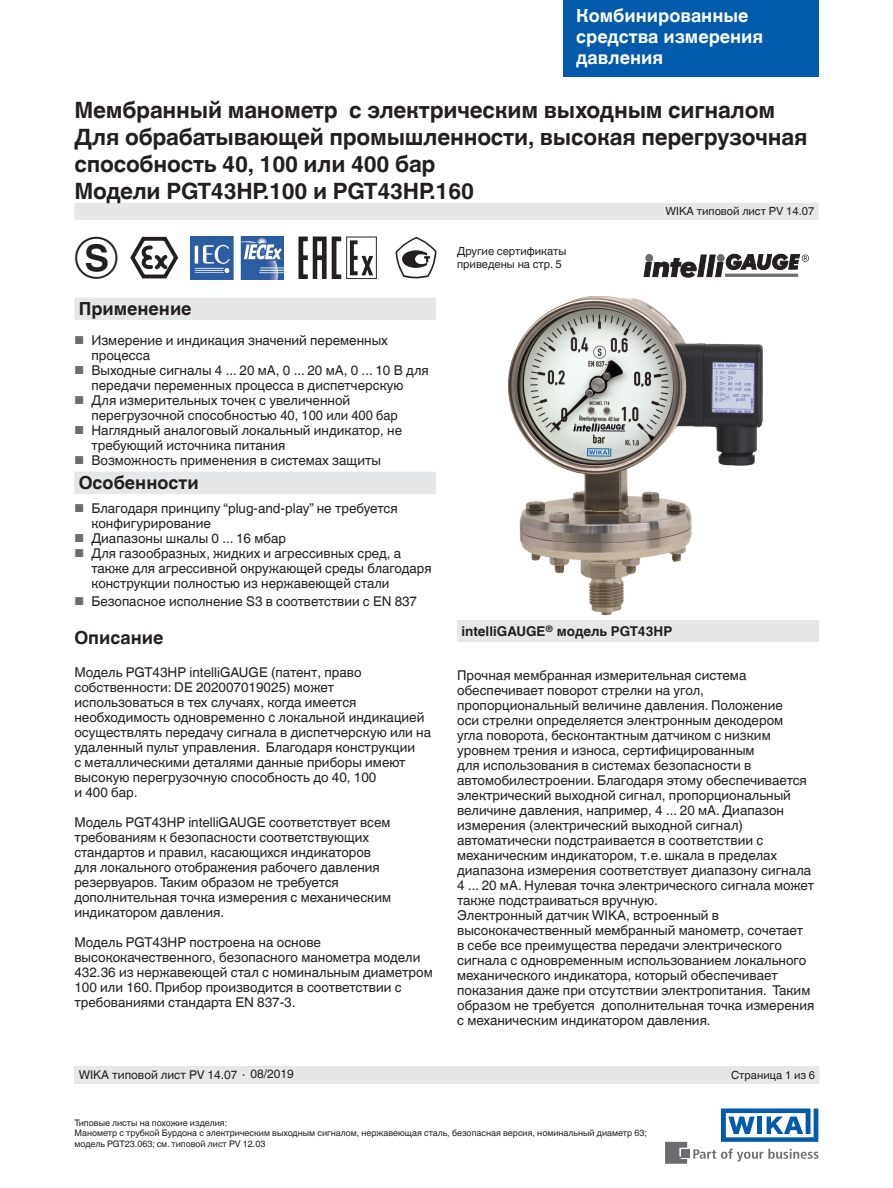
<style>
.page{position:relative;width:893px;height:1188px;background:#fff}
.page>*{position:absolute;margin:0;border:0;box-sizing:border-box;transform-origin:0 0}
.t1{font:46.5px "Wika";color:#231f20}
.t2{font:700 22.5px/27px "Helvetica World";letter-spacing:-.01em;color:#231f20}
.t3{font:700 18px/21px "Helvetica World";color:#fff}
.t4{font:700 18px "Helvetica World";color:#231f20}
.t5{font:13.5px/15px "Helvetica World";color:#231f20}
.t6{font:700 13.5px "Helvetica World";color:#231f20}
.t7{font:12px "Helvetica World";color:#231f20}
.t8{font:11.25px/13.5px "Helvetica World";color:#231f20}
.t9{font:9px/10.5px "Helvetica World";color:#231f20}
.s1{font-size:11.55px;color:#6c6d70}
.s2{font-size:11.25px}
</style>
<div class="page">
<svg style="left:693px;top:1149px;width:126px;height:13px"></svg>
<div style="left:682px;top:1150px;width:8px;height:8px;background:#6c6d70"></div>
<svg style="left:665px;top:1142px;width:22px;height:22px"></svg>
<svg style="left:721px;top:1108px;width:97px;height:34px"></svg>
<div style="left:563px;top:0;width:256px;height:76px;background:#015aaa"></div>
<div style="left:74px;top:203px;width:745px;height:17px;background:#e6e7e9"></div>
<div style="left:74px;top:1066px;width:745px;height:18px;background:#e6e7e9"></div>
<img style="left:508px;top:296px;width:254px;height:319px">
<div style="left:74px;top:298px;width:362px;height:22px;background:#e6e7e9"></div>
<div style="left:74px;top:472px;width:362px;height:22px;background:#e6e7e9"></div>
<div style="left:457px;top:621px;width:361px;height:21px;background:#e6e7e9"></div>
<svg style="left:643px;top:254px;width:166px;height:24px"></svg>
<div style="left:646px;top:255px;width:7px;height:6px;background:#6c6d70;border-radius:50%"></div>
<div style="left:645px;top:254px;width:8px;height:8px;border:1px solid #6c6d70;border-radius:50%"></div>
<hr style="left:725px;top:274px;width:73px;height:3px;background:#6c6d70">
<div style="left:717px;top:255px;width:7px;height:6px;background:#6c6d70;border-radius:50%"></div>
<div style="left:717px;top:254px;width:7px;height:8px;border:1px solid #6c6d70;border-radius:50%"></div>
<svg style="left:130px;top:237px;width:49px;height:42px"></svg>
<svg style="left:298px;top:237px;width:79px;height:42px"></svg>
<img style="left:191px;top:237px;width:92px;height:42px">
<svg style="left:395px;top:237px;width:41px;height:42px"></svg>
<h3 class="t3" style="left:576px;top:5px;width:189px">Комбинированные средства измерения давления</h3>
<h2 class="t2" style="left:74px;top:96px;width:735px">Мембранный манометр с электрическим выходным сигналом Для обрабатывающей промышленности, высокая перегрузочная способность 40, 100 или 400 бар<br>Модели PGT43HP.100 и PGT43HP.160</h2>
<h1 class="t1" style="left:74px;top:234px;width:46px">k</h1>
<h3 class="t4" style="left:79px;top:298px;width:114px">Применение</h3>
<p class="t5" style="left:91px;top:333px;width:298px;text-indent:-17px"><span class="s1">■</span> Измерение и индикация значений переменных процесса</p>
<p class="t5" style="left:74px;top:363px;width:356px;text-align:center"><span class="s1">■</span> Выходные сигналы 4 ... 20 мА, 0 ... 20 мА, 0 ... 10 В для передачи переменных процесса в диспетчерскую</p>
<p class="t5" style="left:91px;top:393px;width:308px;text-indent:-17px"><span class="s1">■</span> Для измерительных точек с увеличенной перегрузочной способностью 40, 100 или 400 бар</p>
<p class="t5" style="left:91px;top:423px;width:312px;text-indent:-17px"><span class="s1">■</span> Наглядный аналоговый локальный индикатор, не требующий источника питания</p>
<p class="t5" style="left:74px;top:453px;width:308px"><span class="s1">■</span> Возможность применения в системах защиты</p>
<h3 class="t4" style="left:79px;top:472px;width:122px">Особенности</h3>
<p class="t5" style="left:91px;top:501px;width:308px;text-indent:-17px"><span class="s1">■</span> Благодаря принципу “plug-and-play” не требуется конфигурирование</p>
<p class="t5" style="left:74px;top:531px;width:213px"><span class="s1">■</span> Диапазоны шкалы 0 ... 16 мбар</p>
<p class="t5" style="left:91px;top:546px;width:342px;text-indent:-17px"><span class="s1">■</span> Для газообразных, жидких и агрессивных сред, а также для агрессивной окружающей среды благодаря конструкции полностью из нержавеющей стали</p>
<p class="t5" style="left:74px;top:594px;width:344px"><span class="s1">■</span> Безопасное исполнение S3 в соответствии с EN 837</p>
<h3 class="t4" style="left:74px;top:628px;width:91px">Описание</h3>
<p class="t5" style="left:74px;top:665px;width:358px">Модель PGT43HP intelliGAUGE (патент, право собственности: DE 202007019025) может использоваться в тех случаях, когда имеется необходимость одновременно с локальной индикацией осуществлять передачу сигнала в диспетчерскую или на удаленный пульт управления. Благодаря конструкции<br>с металлическими деталями данные приборы имеют высокую перегрузочную способность до 40, 100<br>и 400 бар.</p>
<p class="t5" style="left:74px;top:815px;width:318px">Модель PGT43HP intelliGAUGE соответствует всем требованиям к безопасности соответствующих стандартов и правил, касающихся индикаторов для локального отображения рабочего давления резервуаров. Таким образом не требуется дополнительная точка измерения с механическим индикатором давления.</p>
<p class="t5" style="left:74px;top:935px;width:360px">Модель PGT43HP построена на основе высококачественного, безопасного манометра модели 432.36 из нержавеющей стал с номинальным диаметром 100 или 160. Прибор производится в соответствии с требованиями стандарта EN 837-3.</p>
<p class="t7" style="left:79px;top:1068px;width:217px">WIKA типовой лист PV 14.07 <span class="s2">∙</span> 08/2019</p>
<p class="t8" style="left:457px;top:244px;width:111px">Другие сертификаты приведены на стр. 5</p>
<p class="t8" style="left:665px;top:205px;width:150px">WIKA типовой лист PV 14.07</p>
<p class="t6" style="left:461px;top:624px;width:212px">intelliGAUGE<sup>®</sup> модель PGT43HP</p>
<p class="t5" style="left:457px;top:668px;width:359px">Прочная мембранная измерительная система обеспечивает поворот стрелки на угол, пропорциональный величине давления. Положение<br>оси стрелки определяется электронным декодером<br>угла поворота, бесконтактным датчиком с низким уровнем трения и износа, сертифицированным<br>для использования в системах безопасности в автомобилестроении. Благодаря этому обеспечивается электрический выходной сигнал, пропорциональный величине давления, например, 4 ... 20 мА. Диапазон измерения (электрический выходной сигнал) автоматически подстраивается в соответствии с механическим индикатором, т.е. шкала в пределах диапазона измерения соответствует диапазону сигнала 4 ... 20 мА. Нулевая точка электрического сигнала может также подстраиваться вручную.<br>Электронный датчик WIKA, встроенный в высококачественный мембранный манометр, сочетает<br>в себе все преимущества передачи электрического сигнала с одновременным использованием локального механического индикатора, который обеспечивает показания даже при отсутствии электропитания. Таким образом не требуется дополнительная точка измерения с механическим индикатором давления.</p>
<p class="t8" style="left:731px;top:1069px;width:86px">Страница 1 из 6</p>
<p class="t9" style="left:74px;top:1117px;width:574px">Типовые листы на похожие изделия:<br>Манометр с трубкой Бурдона с электрическим выходным сигналом, нержавеющая сталь, безопасная версия, номинальный диаметр 63; модель PGT23.063; см. типовой лист PV 12.03</p>
</div>
